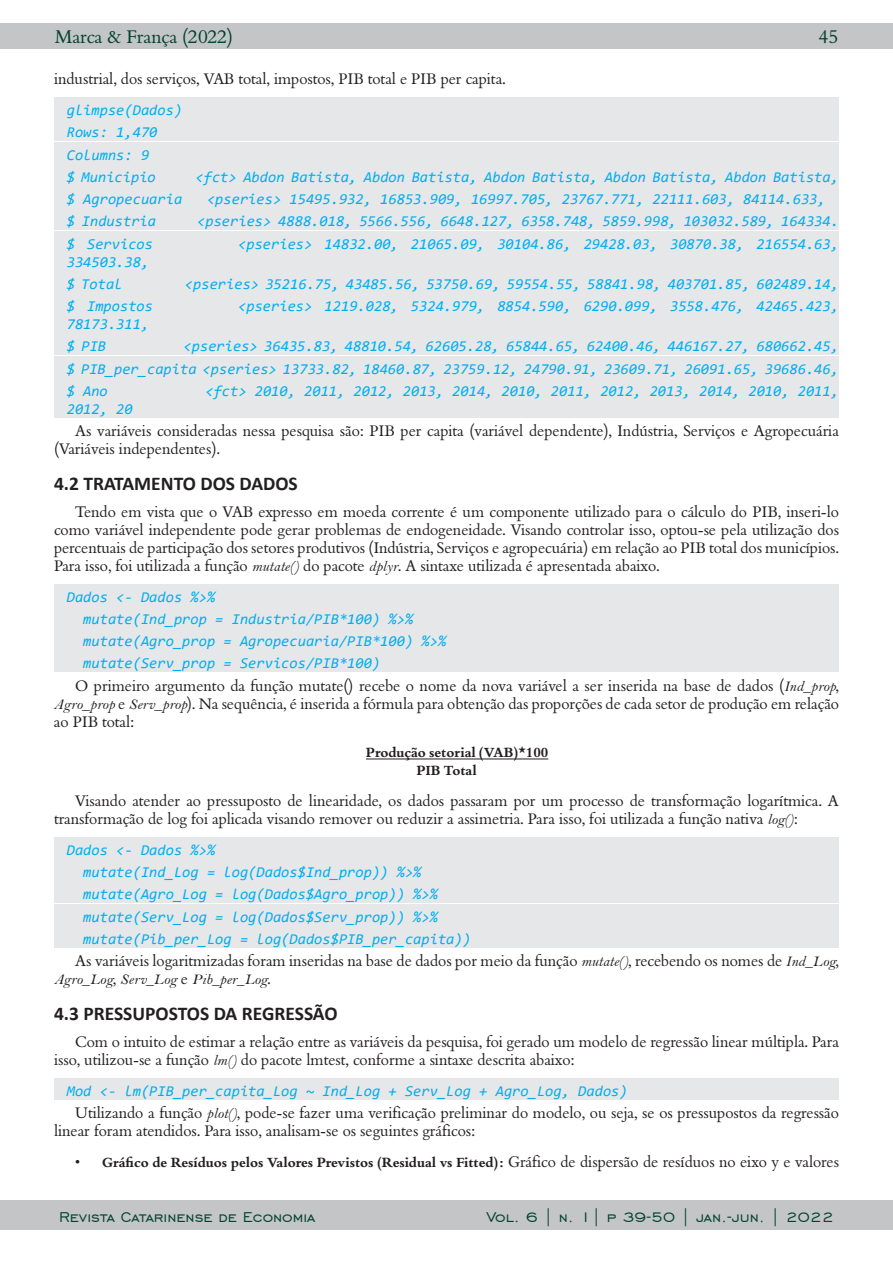
<style>
.page{position:relative;width:893px;height:1263px;background:#fff}
.page>*{position:absolute;margin:0;border:0;box-sizing:border-box;transform-origin:0 0}
.t1{font:700 19.5px "Calibri";color:#231f20}
.t2{font:18px "Engravers Gothic BT";color:#03432e}
.t3{font:18px "Bembo BQ";color:#03432e}
.t4{font:15px/18px "Bembo BQ";color:#231f20}
.t5{font:italic 15px/22.2px "Consolas";color:#00aeef}
.t6{font:700 15px/18px "Bembo Book MT Std";color:#231f20}
.t7{font:15px "Bell MT Italic";color:#231f20}
.s1{font-family:"Bell MT Italic"}
.s2{font-family:"Bembo BQ"}
.s3{font-family:"Bembo BQ";font-weight:400}
</style>
<div class="page">
<div style="left:0;top:23px;width:893px;height:26px;background:#c3c5c6"></div>
<div style="left:0;top:1200px;width:893px;height:30px;background:#c3c5c6"></div>
<div style="left:54px;top:97px;width:785px;height:22px;background:#e6e7e9"></div>
<div style="left:54px;top:119px;width:785px;height:22px;background:#e6e7e9"></div>
<div style="left:54px;top:142px;width:785px;height:22px;background:#e6e7e9"></div>
<div style="left:54px;top:164px;width:785px;height:22px;background:#e6e7e9"></div>
<div style="left:54px;top:186px;width:785px;height:22px;background:#e6e7e9"></div>
<div style="left:54px;top:208px;width:785px;height:22px;background:#e6e7e9"></div>
<div style="left:54px;top:231px;width:785px;height:40px;background:#e6e7e9"></div>
<div style="left:54px;top:271px;width:785px;height:22px;background:#e6e7e9"></div>
<div style="left:54px;top:293px;width:785px;height:40px;background:#e6e7e9"></div>
<div style="left:54px;top:333px;width:785px;height:22px;background:#e6e7e9"></div>
<div style="left:54px;top:356px;width:785px;height:22px;background:#e6e7e9"></div>
<div style="left:54px;top:378px;width:785px;height:40px;background:#e6e7e9"></div>
<div style="left:54px;top:584px;width:785px;height:21px;background:#e6e7e9"></div>
<div style="left:54px;top:606px;width:785px;height:22px;background:#e6e7e9"></div>
<div style="left:54px;top:628px;width:785px;height:22px;background:#e6e7e9"></div>
<div style="left:54px;top:650px;width:785px;height:22px;background:#e6e7e9"></div>
<hr style="left:366px;top:759px;width:182px;height:1px;background:#231f20">
<div style="left:54px;top:837px;width:785px;height:22px;background:#e6e7e9"></div>
<div style="left:54px;top:859px;width:785px;height:22px;background:#e6e7e9"></div>
<div style="left:54px;top:881px;width:785px;height:22px;background:#e6e7e9"></div>
<div style="left:54px;top:904px;width:785px;height:22px;background:#e6e7e9"></div>
<div style="left:54px;top:926px;width:785px;height:22px;background:#e6e7e9"></div>
<div style="left:54px;top:1078px;width:785px;height:21px;background:#e6e7e9"></div>
<p class="t3" style="left:55px;top:27px;width:180px">Marca &amp; França (2022)</p>
<p class="t3" style="left:819px;top:27px;width:21px">45</p>
<p class="t4" style="left:54px;top:71px;width:453px">industrial, dos serviços, VAB total, impostos, PIB total e PIB per capita.</p>
<p class="t5" style="left:67px;top:98px;width:117px">glimpse(Dados)<br>Rows: 1,470<br>Columns: 9<br>$ Municipio</p>
<p class="t5" style="left:196px;top:165px;width:645px">&lt;fct&gt; Abdon Batista, Abdon Batista, Abdon Batista, Abdon Batista, Abdon Batista,</p>
<p class="t5" style="left:67px;top:187px;width:117px">$ Agropecuaria</p>
<p class="t5" style="left:207px;top:187px;width:620px">&lt;pseries&gt; 15495.932, 16853.909, 16997.705, 23767.771, 22111.603, 84114.633,</p>
<p class="t5" style="left:67px;top:210px;width:91px">$ Industria</p>
<p class="t5" style="left:197px;top:210px;width:643px">&lt;pseries&gt; 4888.018, 5566.556, 6648.127, 6358.748, 5859.998, 103032.589, 164334.</p>
<p class="t5" style="left:67px;top:232px;width:88px">$ Servicos</p>
<p class="t5" style="left:238px;top:232px;width:602px">&lt;pseries&gt; 14832.00, 21065.09, 30104.86, 29428.03, 30870.38, 216554.63,</p>
<p class="t5" style="left:67px;top:250px;width:84px">334503.38, $ Total</p>
<p class="t5" style="left:185px;top:272px;width:656px">&lt;pseries&gt; 35216.75, 43485.56, 53750.69, 59554.55, 58841.98, 403701.85, 602489.14,</p>
<p class="t5" style="left:67px;top:294px;width:88px">$ Impostos</p>
<p class="t5" style="left:238px;top:294px;width:602px">&lt;pseries&gt; 1219.028, 5324.979, 8854.590, 6290.099, 3558.476, 42465.423,</p>
<p class="t5" style="left:67px;top:312px;width:84px">78173.311, $ PIB</p>
<p class="t5" style="left:67px;top:335px;width:774px;text-align:justify;text-indent:117px">&lt;pseries&gt; 36435.83, 48810.54, 62605.28, 65844.65, 62400.46, 446167.27, 680662.45, $ PIB_per_capita &lt;pseries&gt; 13733.82, 18460.87, 23759.12, 24790.91, 23609.71, 26091.65, 39686.46, $ Ano</p>
<p class="t5" style="left:205px;top:379px;width:635px">&lt;fct&gt; 2010, 2011, 2012, 2013, 2014, 2010, 2011, 2012, 2013, 2014, 2010, 2011,</p>
<p class="t5" style="left:67px;top:397px;width:68px">2012, 20</p>
<p class="t4" style="left:54px;top:422px;width:786px;text-indent:21px">As variáveis consideradas nessa pesquisa são: PIB per capita (variável dependente), Indústria, Serviços e Agropecuária (Variáveis independentes).</p>
<h1 class="t1" style="left:54px;top:470px;width:245px">4.2 TRATAMENTO DOS DADOS</h1>
<p class="t4" style="left:54px;top:503px;width:786px;text-align:justify;text-indent:21px">Tendo em vista que o VAB expresso em moeda corrente é um componente utilizado para o cálculo do PIB, inseri-lo como variável independente pode gerar problemas de endogeneidade. Visando controlar isso, optou-se pela utilização dos percentuais de participação dos setores produtivos (Indústria, Serviços e agropecuária) em relação ao PIB total dos municípios.<br>Para isso, foi utilizada a função <span class="s1">mutate()</span> do pacote <span class="s1">dplyr</span>. A sintaxe utilizada é apresentada abaixo.</p>
<p class="t5" style="left:83px;top:585px;width:364px;text-indent:-16px">Dados &lt;- Dados %&gt;%<br>mutate(Ind_prop = Industria/PIB*100) %&gt;% mutate(Agro_prop = Agropecuaria/PIB*100) %&gt;% mutate(Serv_prop = Servicos/PIB*100)</p>
<p class="t4" style="left:54px;top:677px;width:786px;text-align:justify;text-indent:21px">O primeiro argumento da função mutate() recebe o nome da nova variável a ser inserida na base de dados (<span class="s1">Ind_prop</span>, <span class="s1">Agro_prop</span> e <span class="s1">Serv_prop</span>). Na sequência, é inserida a fórmula para obtenção das proporções de cada setor de produção em relação ao PIB total:</p>
<p class="t6" style="left:416px;top:743px;width:133px;text-indent:-50px">Produção setorial (VAB)*100<br>PIB Total</p>
<p class="t4" style="left:54px;top:792px;width:786px;text-indent:21px">Visando atender ao pressuposto de linearidade, os dados passaram por um processo de transformação logarítmica. A transformação de log foi aplicada visando remover ou reduzir a assimetria. Para isso, foi utilizada a função nativa <span class="s1">log()</span>:</p>
<p class="t5" style="left:83px;top:838px;width:389px;text-indent:-16px">Dados &lt;- Dados %&gt;%<br>mutate(Ind_Log = log(Dados$Ind_prop)) %&gt;% mutate(Agro_Log = log(Dados$Agro_prop)) %&gt;% mutate(Serv_Log = log(Dados$Serv_prop)) %&gt;% mutate(Pib_per_Log = log(Dados$PIB_per_capita))</p>
<p class="t4" style="left:75px;top:952px;width:765px">As variáveis logaritmizadas foram inseridas na base de dados por meio da função <span class="s1">mutate()</span>, recebendo os nomes de <span class="s1">Ind_Log</span>,</p>
<p class="t7" style="left:54px;top:970px;width:218px">Agro_Log<span class="s2">,</span> Serv_Log <span class="s2">e</span> Pib_per_Log<span class="s2">.</span></p>
<h1 class="t1" style="left:54px;top:1000px;width:285px">4.3 PRESSUPOSTOS DA REGRESSÃO</h1>
<p class="t4" style="left:54px;top:1033px;width:786px;text-indent:21px">Com o intuito de estimar a relação entre as variáveis da pesquisa, foi gerado um modelo de regressão linear múltipla. Para isso, utilizou-se a função <span class="s1">lm()</span> do pacote lmtest, conforme a sintaxe descrita abaixo:</p>
<p class="t5" style="left:67px;top:1079px;width:562px">Mod &lt;- lm(PIB_per_capita_Log ~ Ind_Log + Serv_Log + Agro_Log, Dados)</p>
<p class="t4" style="left:54px;top:1104px;width:786px;text-indent:21px">Utilizando a função <span class="s1">plot()</span>, pode-se fazer uma verificação preliminar do modelo, ou seja, se os pressupostos da regressão linear foram atendidos. Para isso, analisam-se os seguintes gráficos:</p>
<p class="t6" style="left:75px;top:1152px;width:765px"><span class="s3">•</span> Gráfico de Resíduos pelos Valores Previstos (Residual vs Fitted): <span class="s3">Gráfico de dispersão de resíduos no eixo y e valores</span></p>
<p class="t2" style="left:59px;top:1207px;width:258px">Revista Catarinense de Economia</p>
<p class="t2" style="left:486px;top:1207px;width:349px">Vol. 6 | n. 1| p 39-50 | jan.-jun. | 2022</p>
</div>
